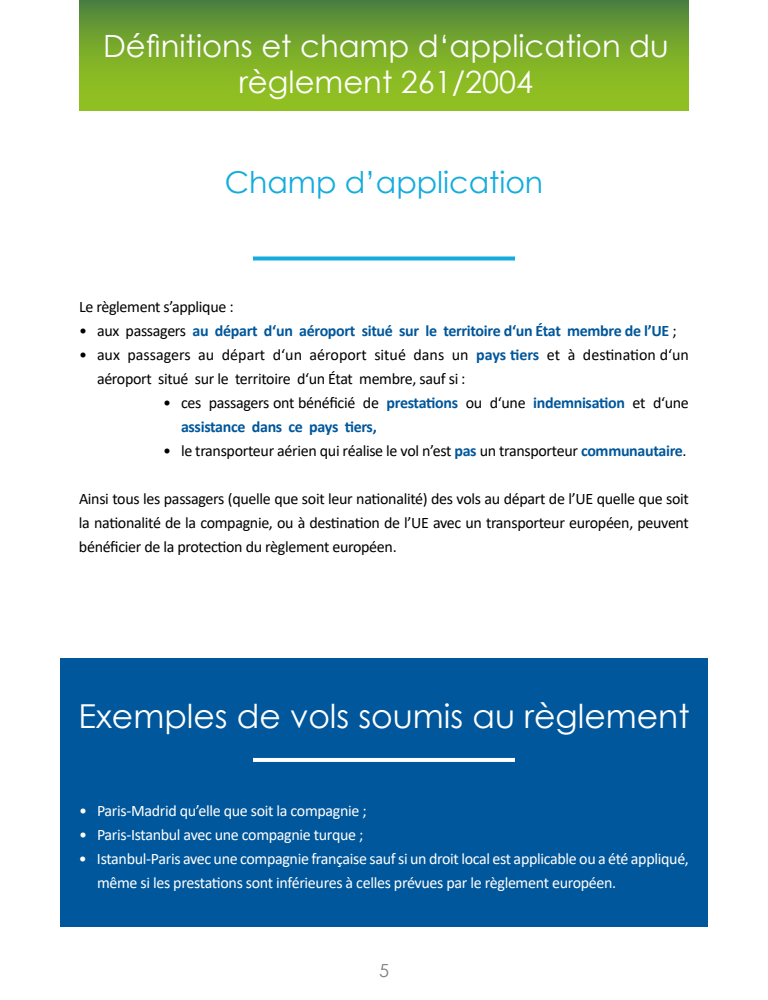
<style>
.page{position:relative;width:768px;height:1000px;background:#fff}
.page>*{position:absolute;margin:0;border:0;box-sizing:border-box;transform-origin:0 0}
.t1{font:33px "Century Gothic";color:#fff}
.t2{font:30.7px/36.8px "Century Gothic";color:#fff;text-align:center}
.t3{font:30px "Century Gothic";color:#14acde}
.t4{font:18px "Century Gothic";color:#808080}
.t5{font:16px/24px "Calibri";letter-spacing:-.02em;color:#000}
.t6{font:16px/24px "Calibri";letter-spacing:-.02em;color:#fff}
.t7{font:700 16px/24px "Calibri";letter-spacing:-.02em;color:#00579b}
.s1{font-weight:400;color:#000}
.s2{font-weight:700;color:#00579b}
</style>
<div class="page">
<div style="left:79px;top:0;width:610px;height:111px;background:linear-gradient(to bottom,#54883b,#9dcb1b)"></div>
<svg style="left:253px;top:256px;width:262px;height:4px"></svg>
<div style="left:60px;top:658px;width:648px;height:269px;background:#00579b"></div>
<hr style="left:253px;top:758px;width:262px;height:4px;background:#fff">
<h2 class="t2" style="left:103px;top:27px;width:567px">Définitions et champ d‘application du règlement 261/2004</h2>
<h3 class="t3" style="left:225px;top:161px;width:320px">Champ d’application</h3>
<p class="t5" style="left:79px;top:294px;width:156px">Le règlement s’applique :</p>
<p class="t7" style="left:79px;top:318px;width:599px"><span class="s1">• aux passagers</span> au départ d‘un aéroport situé sur le territoire d‘un État membre de l’UE <span class="s1">;</span></p>
<p class="t5" style="left:97px;top:342px;width:593px;text-indent:-18px">• aux passagers au départ d‘un aéroport situé dans un <span class="s2">pays tiers</span> et à destination d‘un aéroport situé sur le territoire d‘un État membre, sauf si :</p>
<p class="t7" style="left:181px;top:390px;width:509px;text-indent:-18px"><span class="s1">• ces passagers ont bénéficié de</span> prestations <span class="s1">ou d‘une</span> indemnisation <span class="s1">et d‘une </span>assistance dans ce pays tiers,</p>
<p class="t5" style="left:163px;top:438px;width:525px">• le transporteur aérien qui réalise le vol n’est <span class="s2">pas</span> un transporteur <span class="s2">communautaire</span>.</p>
<p class="t5" style="left:79px;top:486px;width:612px;text-align:justify">Ainsi tous les passagers (quelle que soit leur nationalité) des vols au départ de l’UE quelle que soit la nationalité de la compagnie, ou à destination de l’UE avec un transporteur européen, peuvent bénéficier de la protection du règlement européen.</p>
<h1 class="t1" style="left:78px;top:693px;width:613px">Exemples de vols soumis au règlement</h1>
<p class="t6" style="left:79px;top:798px;width:289px">• Paris-Madrid qu’elle que soit la compagnie ;</p>
<p class="t6" style="left:79px;top:822px;width:286px">• Paris-Istanbul avec une compagnie turque ;</p>
<p class="t6" style="left:97px;top:846px;width:593px;text-indent:-18px">• Istanbul-Paris avec une compagnie française sauf si un droit local est applicable ou a été appliqué, même si les prestations sont inférieures à celles prévues par le règlement européen.</p>
<p class="t4" style="left:379px;top:958px;width:11px">5</p>
</div>
